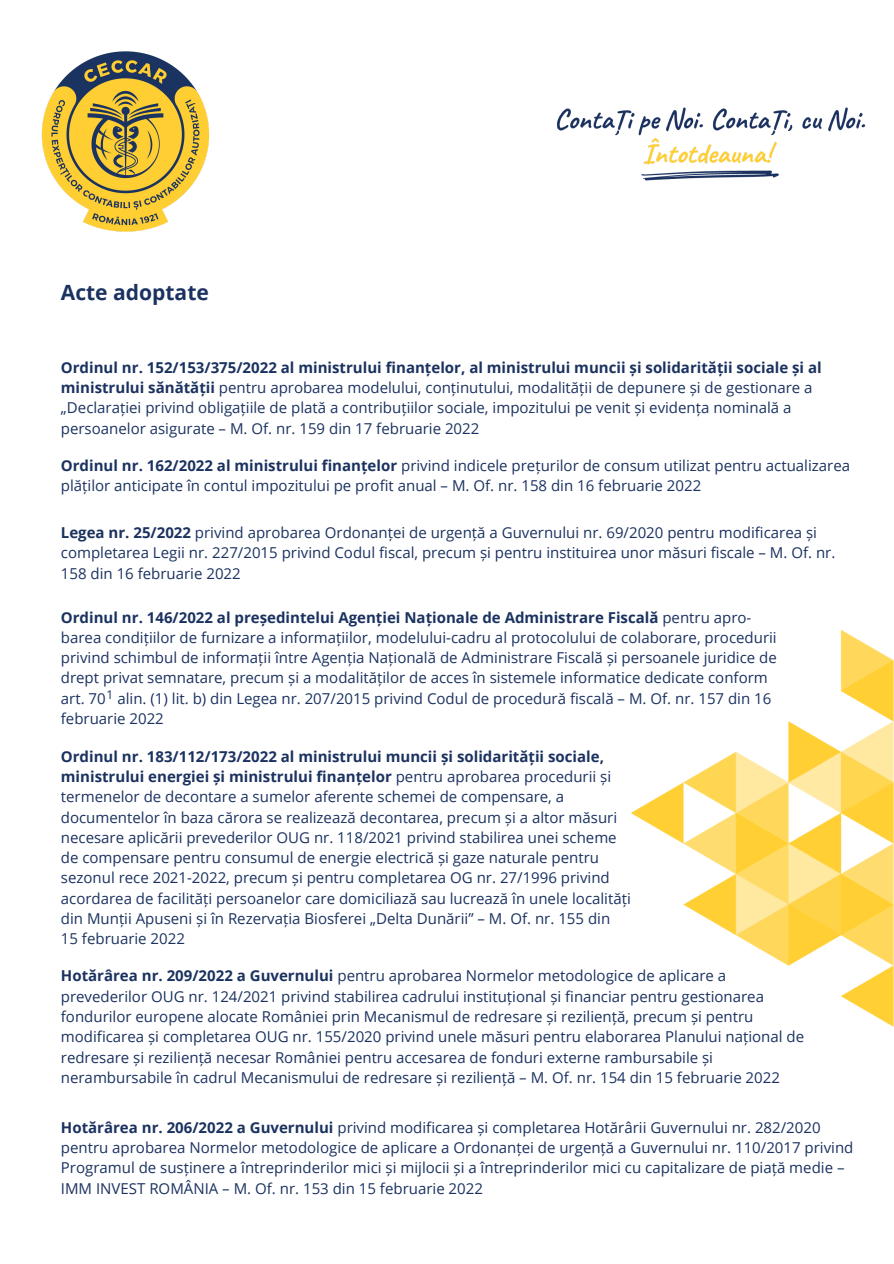
<style>
.page{position:relative;width:894px;height:1264px;background:#fff}
.page>*{position:absolute;margin:0;border:0;box-sizing:border-box;transform-origin:0 0}
.t1{font:700 21px "Open Sans";color:#1b3260}
.t2{font:15px/20.2px "Open Sans";color:#1b3260}
.t3{font:12px "Open Sans";color:#1b3260}
.s1{font-weight:700}
</style>
<div class="page">
<img style="left:41px;top:52px;width:168px;height:180px">
<img style="left:557px;top:107px;width:309px;height:74px">
<img style="left:631px;top:631px;width:262px;height:395px">
<p class="t1" style="left:61px;top:277px;width:149px">Acte adoptate</p>
<p class="t2" style="left:61px;top:357px;width:762px"><span class="s1">Ordinul nr. 152/153/375/2022 al ministrului finanțelor, al ministrului muncii și solidarității sociale și al ministrului sănătății</span> pentru aprobarea modelului, conținutului, modalității de depunere și de gestionare a „Declarației privind obligațiile de plată a contribuțiilor sociale, impozitului pe venit și evidența nominală a persoanelor asigurate – M. Of. nr. 159 din 17 februarie 2022</p>
<p class="t2" style="left:61px;top:455px;width:790px"><span class="s1">Ordinul nr. 162/2022 al ministrului finanțelor</span> privind indicele prețurilor de consum utilizat pentru actualizarea plăților anticipate în contul impozitului pe profit anual – M. Of. nr. 158 din 16 februarie 2022</p>
<p class="t2" style="left:61px;top:522px;width:775px"><span class="s1">Legea nr. 25/2022</span> privind aprobarea Ordonanței de urgență a Guvernului nr. 69/2020 pentru modificarea și completarea Legii nr. 227/2015 privind Codul fiscal, precum și pentru instituirea unor măsuri fiscale – M. Of. nr.<br>158 din 16 februarie 2022</p>
<p class="t2" style="left:61px;top:606px;width:717px"><span class="s1">Ordinul nr. 146/2022 al președintelui Agenției Naționale de Administrare Fiscală</span> pentru apro&shy;barea condițiilor de furnizare a informațiilor, modelului-cadru al protocolului de colaborare, procedurii privind schimbul de informații între Agenția Națională de Administrare Fiscală și persoanele juridice de drept privat semnatare, precum și a modalităților de acces în sistemele informatice dedicate conform art. 70 alin. (1) lit. b) din Legea nr. 207/2015 privind Codul de procedură fiscală – M. Of. nr. 157 din 16 februarie 2022</p>
<p class="t3" style="left:106px;top:686px;width:8px">1</p>
<p class="t2" style="left:61px;top:745px;width:571px"><span class="s1">Ordinul nr. 183/112/173/2022 al ministrului muncii și solidarității sociale, ministrului energiei și ministrului finanțelor</span> pentru aprobarea procedurii și termenelor de decontare a sumelor aferente schemei de compensare, a documentelor în baza cărora se realizează decontarea, precum și a altor măsuri necesare aplicării prevederilor OUG nr. 118/2021 privind stabilirea unei scheme de compensare pentru consumul de energie electrică și gaze naturale pentru sezonul rece 2021-2022, precum și pentru completarea OG nr. 27/1996 privind acordarea de facilități persoanelor care domiciliază sau lucrează în unele localități din Munții Apuseni și în Rezervația Biosferei „Delta Dunării” – M. Of. nr. 155 din</p>
<p class="t2" style="left:61px;top:928px;width:125px">15 februarie 2022</p>
<p class="t2" style="left:61px;top:965px;width:744px"><span class="s1">Hotărârea nr. 209/2022 a Guvernului</span> pentru aprobarea Normelor metodologice de aplicare a prevederilor OUG nr. 124/2021 privind stabilirea cadrului instituțional și financiar pentru gestionarea fondurilor europene alocate României prin Mecanismul de redresare și reziliență, precum și pentru modificarea și completarea OUG nr. 155/2020 privind unele măsuri pentru elaborarea Planului național de redresare și reziliență necesar României pentru accesarea de fonduri externe rambursabile și nerambursabile în cadrul Mecanismului de redresare și reziliență – M. Of. nr. 154 din 15 februarie 2022</p>
<p class="t2" style="left:61px;top:1116px;width:793px"><span class="s1">Hotărârea nr. 206/2022 a Guvernului</span> privind modificarea și completarea Hotărârii Guvernului nr. 282/2020 pentru aprobarea Normelor metodologice de aplicare a Ordonanței de urgență a Guvernului nr. 110/2017 privind Programul de susținere a întreprinderilor mici și mijlocii și a întreprinderilor mici cu capitalizare de piață medie – IMM INVEST ROMÂNIA – M. Of. nr. 153 din 15 februarie 2022</p>
</div>
